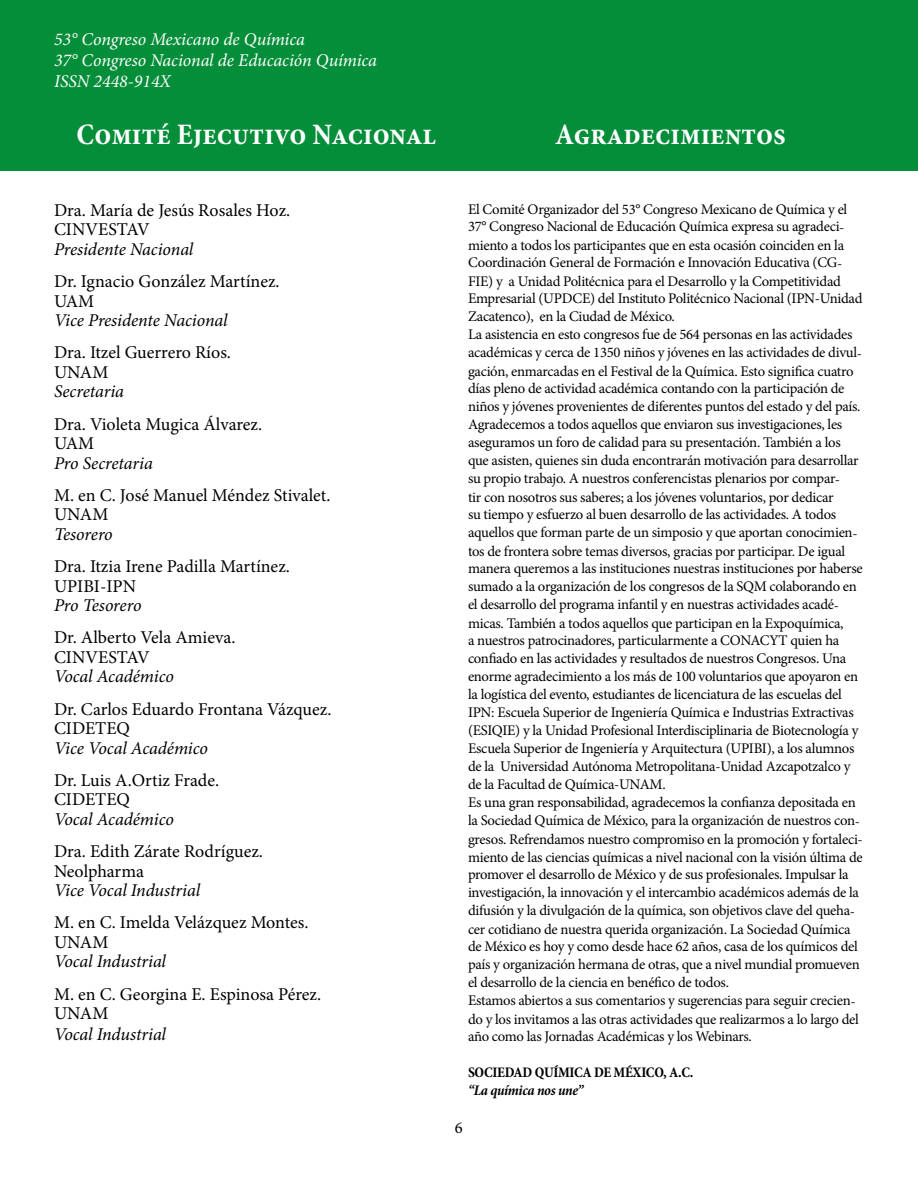
<style>
.page{position:relative;width:918px;height:1188px;background:#fff}
.page>*{position:absolute;margin:0;border:0;box-sizing:border-box;transform-origin:0 0}
.t1{font:700 condensed 30px "Minion Pro";color:#fff}
.t2{font:18px/19.5px "Minion Pro";color:#000}
.t3{font:italic 18px "Minion Pro";letter-spacing:-.005em;color:#000}
.t4{font:italic 18px/21px "Minion Pro";letter-spacing:-.005em;color:#fdfdfd}
.t5{font:16.5px "Minion Pro";color:#000}
.t6{font:14.7px/18px "Minion Pro";letter-spacing:-.02em;color:#000}
.t7{font:700 condensed 14.7px "Minion Pro";letter-spacing:-.02em;color:#000}
.t8{font:italic 700 condensed 14.7px "Minion Pro";letter-spacing:-.025em;color:#000}
</style>
<div class="page">
<div style="left:0;top:0;width:918px;height:171px;background:#048e39"></div>
<p class="t4" style="left:54px;top:29px;width:325px">53° Congreso Mexicano de Química<br>37° Congreso Nacional de Educación Química<br>ISSN 2448-914X</p>
<h1 class="t1" style="left:77px;top:114px;width:361px">Comité Ejecutivo Nacional</h1>
<h1 class="t1" style="left:555px;top:114px;width:232px">Agradecimientos</h1>
<p class="t2" style="left:54px;top:200px;width:238px">Dra. María de Jesús Rosales Hoz.<br>CINVESTAV</p>
<p class="t3" style="left:54px;top:237px;width:141px">Presidente Nacional</p>
<p class="t2" style="left:54px;top:272px;width:227px">Dr. Ignacio González Martínez.<br>UAM</p>
<p class="t3" style="left:54px;top:308px;width:175px">Vice Presidente Nacional</p>
<p class="t2" style="left:54px;top:343px;width:179px">Dra. Itzel Guerrero Ríos.<br>UNAM</p>
<p class="t3" style="left:54px;top:379px;width:72px">Secretaria</p>
<p class="t2" style="left:54px;top:414px;width:210px">Dra. Violeta Mugica Álvarez.<br>UAM</p>
<p class="t3" style="left:54px;top:451px;width:100px">Pro Secretaria</p>
<p class="t2" style="left:54px;top:485px;width:278px">M. en C. José Manuel Méndez Stivalet.<br>UNAM</p>
<p class="t3" style="left:54px;top:522px;width:60px">Tesorero</p>
<p class="t2" style="left:54px;top:557px;width:238px">Dra. Itzia Irene Padilla Martínez.<br>UPIBI-IPN</p>
<p class="t3" style="left:54px;top:593px;width:89px">Pro Tesorero</p>
<p class="t2" style="left:54px;top:628px;width:183px">Dr. Alberto Vela Amieva.<br>CINVESTAV</p>
<p class="t3" style="left:54px;top:664px;width:121px">Vocal Académico</p>
<p class="t2" style="left:54px;top:699px;width:279px">Dr. Carlos Eduardo Frontana Vázquez.<br>CIDETEQ</p>
<p class="t3" style="left:54px;top:736px;width:155px">Vice Vocal Académico</p>
<p class="t2" style="left:54px;top:770px;width:167px">Dr. Luis A.Ortiz Frade.<br>CIDETEQ</p>
<p class="t3" style="left:54px;top:807px;width:121px">Vocal Académico</p>
<p class="t2" style="left:54px;top:842px;width:211px">Dra. Edith Zárate Rodríguez.<br>Neolpharma</p>
<p class="t3" style="left:54px;top:878px;width:148px">Vice Vocal Industrial</p>
<p class="t2" style="left:54px;top:913px;width:256px">M. en C. Imelda Velázquez Montes.<br>UNAM</p>
<p class="t3" style="left:54px;top:949px;width:114px">Vocal Industrial</p>
<p class="t2" style="left:54px;top:984px;width:269px">M. en C. Georgina E. Espinosa Pérez.<br>UNAM</p>
<p class="t3" style="left:54px;top:1022px;width:114px">Vocal Industrial</p>
<p class="t6" style="left:468px;top:200px;width:396px">El Comité Organizador del 53° Congreso Mexicano de Química y el 37° Congreso Nacional de Educación Química expresa su agradeci&shy;miento a todos los participantes que en esta ocasión coinciden en la Coordinación General de Formación e Innovación Educativa (CG-FIE) y a Unidad Politécnica para el Desarrollo y la Competitividad Empresarial (UPDCE) del Instituto Politécnico Nacional (IPN-Unidad Zacatenco), en la Ciudad de México.<br>La asistencia en esto congresos fue de 564 personas en las actividades académicas y cerca de 1350 niños y jóvenes en las actividades de divul&shy;gación, enmarcadas en el Festival de la Química. Esto significa cuatro días pleno de actividad académica contando con la participación de niños y jóvenes provenientes de diferentes puntos del estado y del país.<br>Agradecemos a todos aquellos que enviaron sus investigaciones, les aseguramos un foro de calidad para su presentación. También a los que asisten, quienes sin duda encontrarán motivación para desarrollar su propio trabajo. A nuestros conferencistas plenarios por compar-<br>tir con nosotros sus saberes; a los jóvenes voluntarios, por dedicar<br>su tiempo y esfuerzo al buen desarrollo de las actividades. A todos aquellos que forman parte de un simposio y que aportan conocimien&shy;tos de frontera sobre temas diversos, gracias por participar. De igual manera queremos a las instituciones nuestras instituciones por haberse sumado a la organización de los congresos de la SQM colaborando en el desarrollo del programa infantil y en nuestras actividades acadé&shy;micas. También a todos aquellos que participan en la Expoquímica,<br>a nuestros patrocinadores, particularmente a CONACYT quien ha confiado en las actividades y resultados de nuestros Congresos. Una enorme agradecimiento a los más de 100 voluntarios que apoyaron en la logística del evento, estudiantes de licenciatura de las escuelas del IPN: Escuela Superior de Ingeniería Química e Industrias Extractivas (ESIQIE) y la Unidad Profesional Interdisciplinaria de Biotecnología y Escuela Superior de Ingeniería y Arquitectura (UPIBI), a los alumnos de la Universidad Autónoma Metropolitana-Unidad Azcapotzalco y de la Facultad de Química-UNAM.<br>Es una gran responsabilidad, agradecemos la confianza depositada en la Sociedad Química de México, para la organización de nuestros con&shy;gresos. Refrendamos nuestro compromiso en la promoción y fortaleci&shy;miento de las ciencias químicas a nivel nacional con la visión última de promover el desarrollo de México y de sus profesionales. Impulsar la investigación, la innovación y el intercambio académicos además de la difusión y la divulgación de la química, son objetivos clave del queha&shy;cer cotidiano de nuestra querida organización. La Sociedad Química de México es hoy y como desde hace 62 años, casa de los químicos del país y organización hermana de otras, que a nivel mundial promueven el desarrollo de la ciencia en benéfico de todos.<br>Estamos abiertos a sus comentarios y sugerencias para seguir crecien&shy;do y los invitamos a las otras actividades que realizarmos a lo largo del año como las Jornadas Académicas y los Webinars.</p>
<p class="t7" style="left:468px;top:1063px;width:227px">SOCIEDAD QUÍMICA DE MÉXICO, A.C.</p>
<p class="t8" style="left:468px;top:1081px;width:117px">“La química nos une”</p>
<p class="t5" style="left:455px;top:1117px;width:9px">6</p>
</div>
